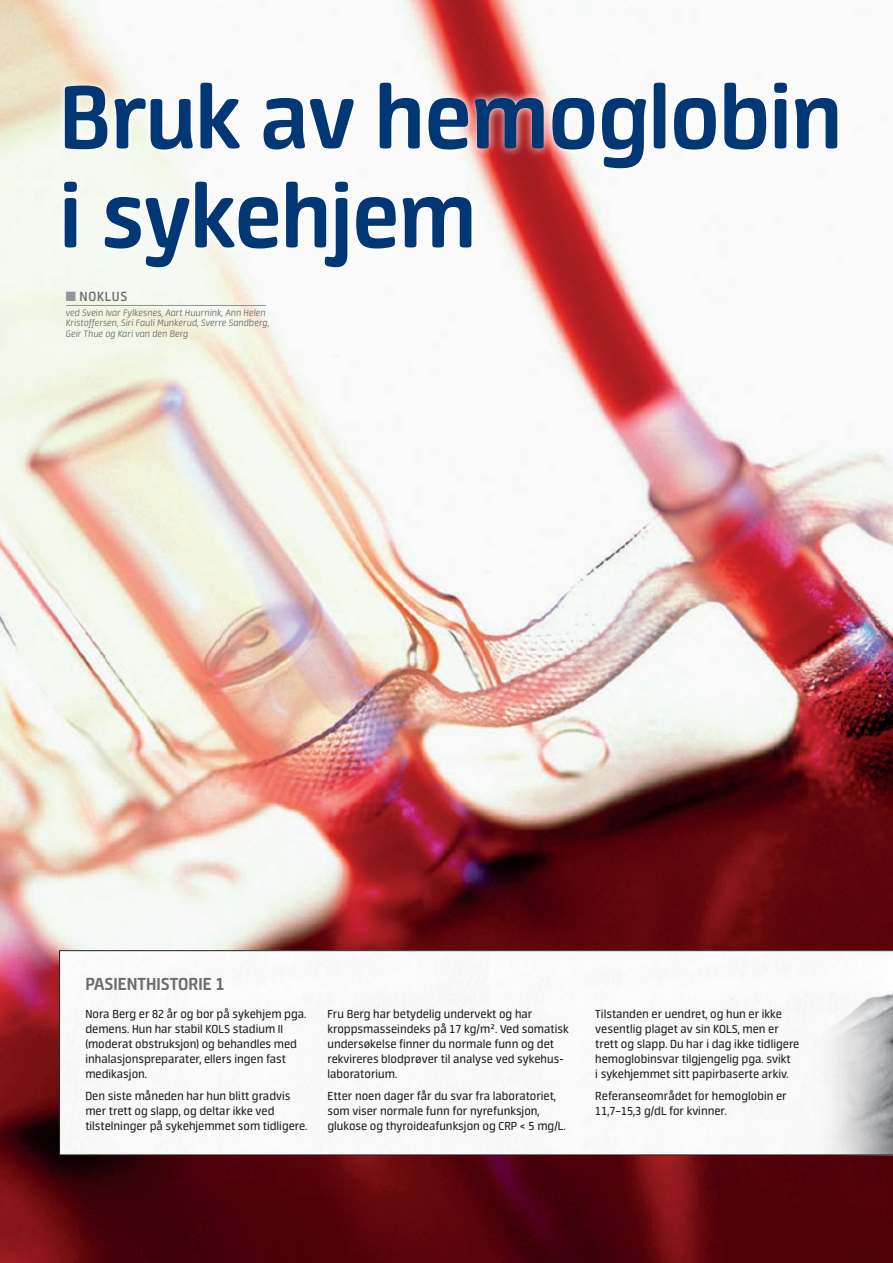
<style>
.page{position:relative;width:893px;height:1263px;background:#fff}
.page>*{position:absolute;margin:0;border:0;box-sizing:border-box;transform-origin:0 0}
.t1{font:700 100.5px/99px "Neuron";letter-spacing:-.01em;color:#013775}
.t2{font:700 19.5px "Neuron";color:#6c6d70}
.t3{font:600 15px "Neuron";letter-spacing:.05em;color:#6c6d70}
.t4{font:13.2px/15px "Neuron";color:#231f20}
.t5{font:italic 300 10.5px/10.5px "Neuron";color:#6c6d70}
.s1{color:#939598}
</style>
<div class="page">
<img style="left:0;top:0;width:893px;height:1263px">
<img style="left:60px;top:951px;width:833px;height:204px">
<svg style="left:54px;top:73px;width:793px;height:204px"></svg>
<hr style="left:66px;top:305px;width:200px;height:1px;background:#939598">
<img style="left:810px;top:956px;width:83px;height:199px">
<hr style="left:59px;top:950px;width:1px;height:205px;background:#231f20">
<hr style="left:60px;top:950px;width:833px;height:1px;background:#231f20">
<hr style="left:60px;top:1155px;width:833px;height:1px;background:#231f20">
<h1 class="t1" style="left:60px;top:67px;width:784px">Bruk av hemoglobin i sykehjem</h1>
<p class="t3" style="left:66px;top:288px;width:63px"><span class="s1">■</span> NOKLUS</p>
<p class="t5" style="left:66px;top:307px;width:205px">ved Svein Ivar Fylkesnes, Aart Huurnink, Ann Helen<br>Kristoffersen, Siri Fauli Munkerud, Sverre Sandberg,<br>Geir Thue og Kari van den Berg</p>
<h2 class="t2" style="left:85px;top:973px;width:141px">PASIENTHISTORIE 1</h2>
<p class="t4" style="left:85px;top:1006px;width:223px">Nora Berg er 82 år og bor på sykehjem pga. demens. Hun har stabil KOLS stadium II (moderat obstruksjon) og behandles med inhalasjonspreparater, ellers ingen fast medikasjon.</p>
<p class="t4" style="left:85px;top:1088px;width:224px">Den siste måneden har hun blitt gradvis mer trett og slapp, og deltar ikke ved tilstelninger på sykehjemmet som tidligere.</p>
<p class="t4" style="left:327px;top:1006px;width:243px">Fru Berg har betydelig undervekt og har kroppsmasseindeks på 17 kg/m². Ved somatisk undersøkelse finner du normale funn og det rekvireres blodprøver til analyse ved sykehus&shy;laboratorium.</p>
<p class="t4" style="left:327px;top:1089px;width:240px">Etter noen dager får du svar fra laboratoriet, som viser normale funn for nyrefunksjon, glukose og thyroideafunksjon og CRP &lt; 5 mg/L.</p>
<p class="t4" style="left:595px;top:1006px;width:206px">Tilstanden er uendret, og hun er ikke vesentlig plaget av sin KOLS, men er trett og slapp. Du har i dag ikke tidligere hemoglobinsvar tilgjengelig pga. svikt<br>i sykehjemmet sitt papirbaserte arkiv.</p>
<p class="t4" style="left:595px;top:1089px;width:193px">Referanseområdet for hemoglobin er<br>11,7–15,3 g/dL for kvinner.</p>
</div>
